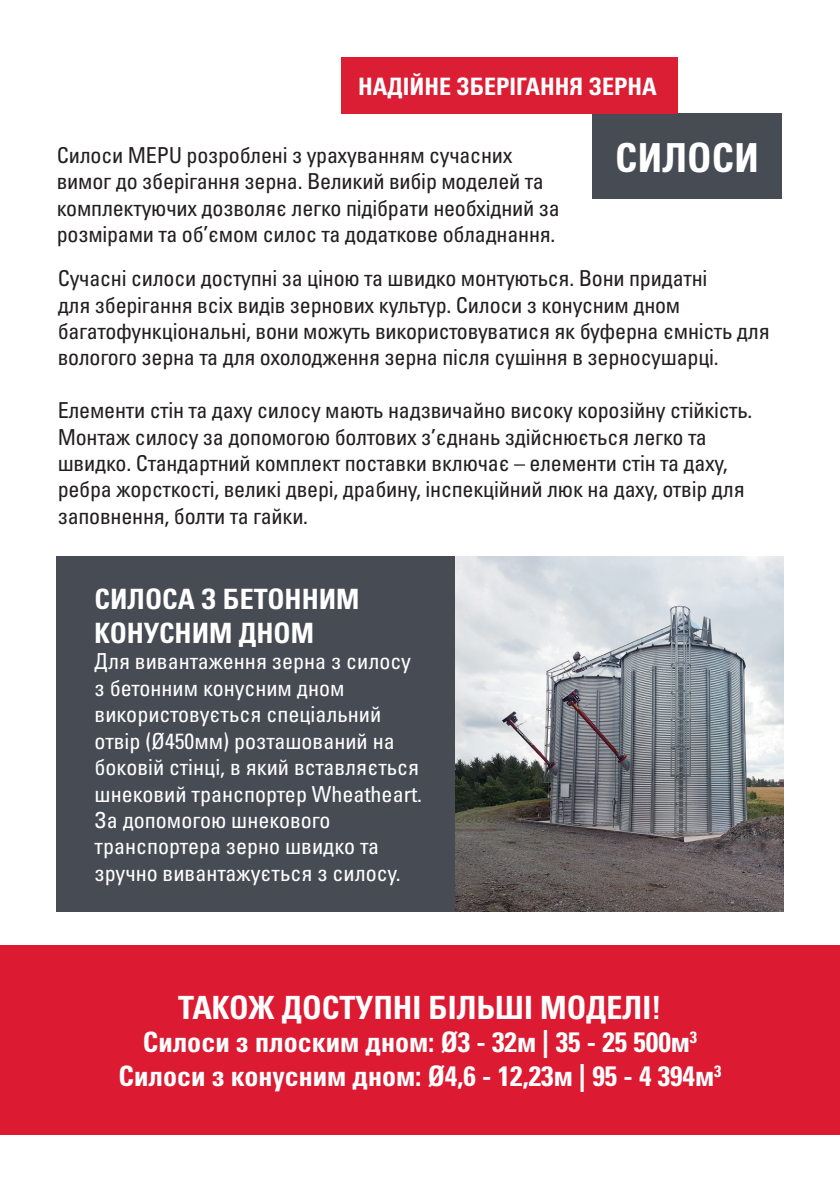
<style>
.page{position:relative;width:840px;height:1191px;background:#fff}
.page>*{position:absolute;margin:0;border:0;box-sizing:border-box;transform-origin:0 0}
.Otsikko_2020{font:40px "Univers LTCYR 67 Bold Cond";color:#fff}
.Punaotsikko_2020{font:32px "Univers LTCYR 67 Bold Cond";color:#fff}
.Punaotsikko_2020-2{font:28px "Univers LTCYR 67 Bold Cond";color:#fff}
.Iso_otsikko_2020{font:28px/33.6px "Univers LTCYR 67 Bold Cond";color:#fff}
.Punaotsikko_2020-3{font:24px "Univers LTCYR 67 Bold Cond";color:#fff}
.Leipäteksti_2020{font:condensed 22px/26.4px "Univers LTCYR 57";letter-spacing:-.01em;color:#231f20}
.Leipäteksti_2020-2{font:condensed 22px/26.4px "Univers LTCYR 57";color:#fff}
</style>
<div class="page">
<div style="left:592px;top:113px;width:189px;height:85px;background:#474c54"></div>
<div style="left:341px;top:57px;width:336px;height:56px;background:#db1e34"></div>
<div style="left:57px;top:556px;width:725px;height:356px;background:#464b54"></div>
<img style="left:455px;top:556px;width:327px;height:355px">
<div style="left:0;top:944px;width:839px;height:190px;background:#dc1a32"></div>
<p class="Punaotsikko_2020-3" style="left:358px;top:71px;width:300px">HАДІЙНЕ ЗБЕРІГАННЯ ЗЕРНА</p>
<p class="Leipäteksti_2020" style="left:57px;top:141px;width:504px">Силоси MEPU розроблені з урахуванням сучасних вимог до зберігання зерна. Великий вибір моделей та комплектуючих дозволяє легко підібрати необхідний за розмірами та об’ємом силос та додаткове обладнання.</p>
<p class="Otsikko_2020" style="left:615px;top:133px;width:145px">СИЛОСИ</p>
<p class="Leipäteksti_2020" style="left:58px;top:264px;width:713px">Сучасні силоси доступні за ціною та швидко монтуються. Вони придатні<br>для зберігання всіх видів зернових культур. Силоси з конусним дном багатофункціональні, вони можуть використовуватися як буферна ємність для вологого зерна та для охолодження зерна після сушіння в зерносушарці.</p>
<p class="Leipäteksti_2020" style="left:58px;top:396px;width:696px">Елементи стін та даху силосу мають надзвичайно високу корозійну стійкість.<br>Монтаж силосу за допомогою болтових з’єднань здійснюється легко та швидко. Стандартний комплект поставки включає – елементи стін та даху, ребра жорсткості, великі двері, драбину, інспекційний люк на даху, отвір для заповнення, болти та гайки.</p>
<p class="Iso_otsikko_2020" style="left:94px;top:582px;width:266px">СИЛОСА З БЕТОННИМ<br>КОНУСНИМ ДНОМ</p>
<p class="Leipäteksti_2020-2" style="left:94px;top:648px;width:329px">Для вивантаження зерна з силосу з бетонним конусним дном використовується спеціальний отвір (Ø450мм) розташований на боковій стінці, в який вставляється шнековий транспортер Wheatheart.<br>За допомогою шнекового транспортера зерно швидко та зручно вивантажується з силосу.</p>
<p class="Punaotsikko_2020" style="left:178px;top:987px;width:485px">ТАКОЖ ДОСТУПНІ БІЛЬШІ МОДЕЛІ!</p>
<p class="Punaotsikko_2020-2" style="left:143px;top:1025px;width:555px">Силоси з плоским дном: Ø3 - 32м | 35 - 25 500м<sup>3</sup></p>
<p class="Punaotsikko_2020-2" style="left:118px;top:1058px;width:604px">Силоси з конусним дном: Ø4,6 - 12,23м | 95 - 4 394м<sup>3</sup></p>
</div>
